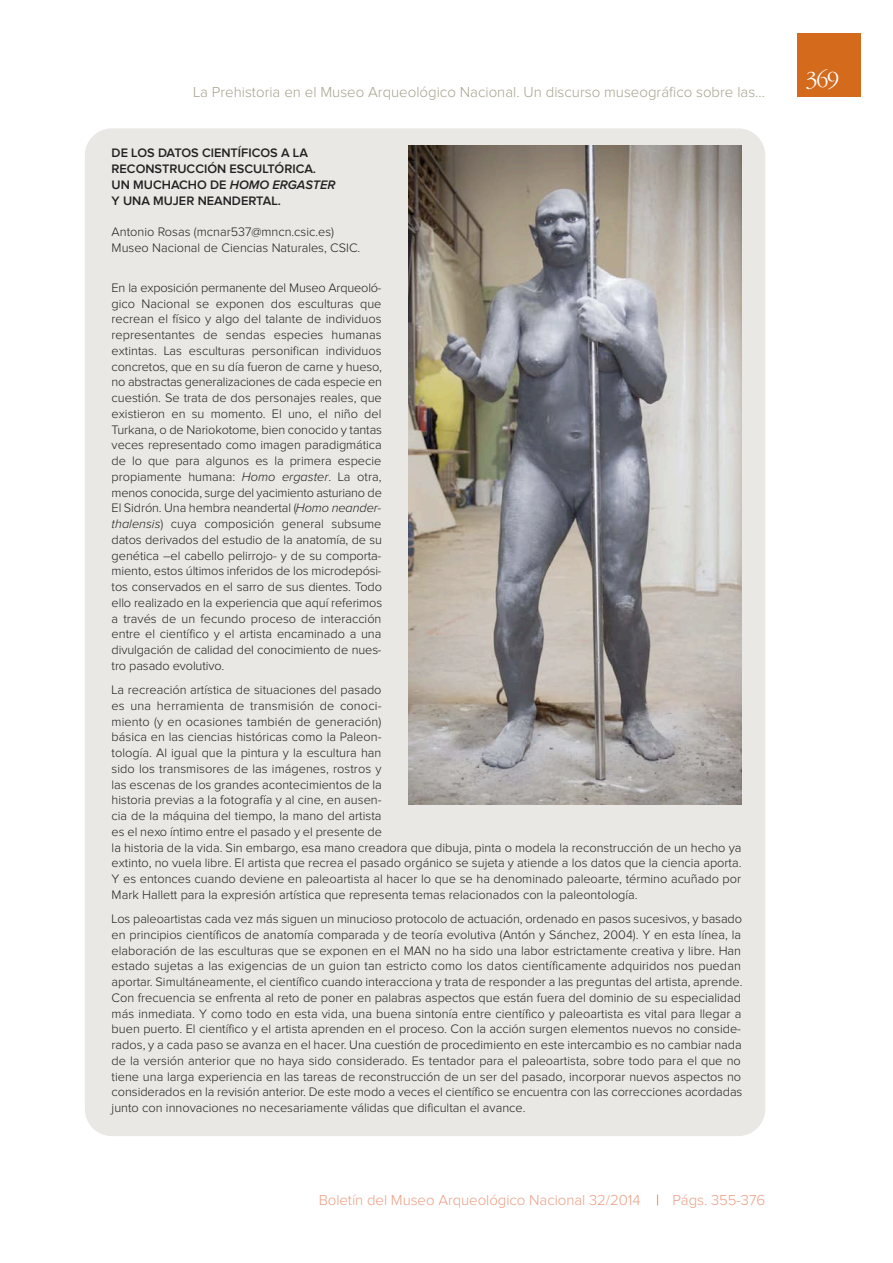
<style>
.page{position:relative;width:893px;height:1263px;background:#fff}
.page>*{position:absolute;margin:0;border:0;box-sizing:border-box;transform-origin:0 0}
.t1{font:300 24px "ITC Garamond Std";color:#fff}
.t2{font:300 15px "Proxima Nova";color:#a8a38e}
.t3{font:300 15px "Proxima Nova";letter-spacing:-.005em;color:#ec9e84}
.t4{font:300 12.75px/15.8px "Proxima Nova";color:#232021}
.t5{font:600 12.75px/15.8px "Proxima Nova";color:#232021}
.s1{font-style:italic}
.s2{color:#e05517}
</style>
<div class="page">
<div style="left:85px;top:128px;width:680px;height:1008px;background:#e9e8e4"></div>
<div style="left:797px;top:33px;width:64px;height:64px;background:#d36a1c"></div>
<img style="left:408px;top:146px;width:333px;height:658px">
<p class="t2" style="left:193px;top:85px;width:573px">La Prehistoria en el Museo Arqueológico Nacional. Un discurso museográfico sobre las…</p>
<p class="t5" style="left:112px;top:146px;width:225px">DE LOS DATOS CIENTÍFICOS A LA<br>RECONSTRUCCIÓN ESCULTÓRICA.<br>UN MUCHACHO DE <span class="s1">HOMO ERGASTER<br></span>Y UNA MUJER NEANDERTAL.</p>
<p class="t4" style="left:112px;top:225px;width:250px">Antonio Rosas (mcnar537@mncn.csic.es)<br>Museo Nacional de Ciencias Naturales, CSIC.</p>
<p class="t4" style="left:112px;top:280px;width:272px;text-align:justify">En la exposición permanente del Museo Arqueoló&shy;gico Nacional se exponen dos esculturas que recrean el físico y algo del talante de individuos representantes de sendas especies humanas extintas. Las esculturas personifican individuos concretos, que en su día fueron de carne y hueso, no abstractas generalizaciones de cada especie en cuestión. Se trata de dos personajes reales, que existieron en su momento. El uno, el niño del Turkana, o de Nariokotome, bien conocido y tantas veces representado como imagen paradigmática de lo que para algunos es la primera especie propiamente humana: <span class="s1">Homo ergaster</span>. La otra, menos conocida, surge del yacimiento asturiano de El Sidrón. Una hembra neandertal (<span class="s1">Homo neander&shy;thalensis</span>) cuya composición general subsume datos derivados del estudio de la anatomía, de su genética –el cabello pelirrojo- y de su comporta&shy;miento, estos últimos inferidos de los microdepósi&shy;tos conservados en el sarro de sus dientes. Todo ello realizado en la experiencia que aquí referimos a través de un fecundo proceso de interacción entre el científico y el artista encaminado a una divulgación de calidad del conocimiento de nues&shy;tro pasado evolutivo.</p>
<p class="t4" style="left:112px;top:683px;width:631px">La recreación artística de situaciones del pasado<br>es una herramienta de transmisión de conoci-<br>miento (y en ocasiones también de generación)<br>básica en las ciencias históricas como la Paleon-<br>tología. Al igual que la pintura y la escultura han<br>sido los transmisores de las imágenes, rostros y<br>las escenas de los grandes acontecimientos de la<br>historia previas a la fotografía y al cine, en ausen-<br>cia de la máquina del tiempo, la mano del artista<br>es el nexo íntimo entre el pasado y el presente de<br>la historia de la vida. Sin embargo, esa mano creadora que dibuja, pinta o modela la reconstrucción de un hecho ya extinto, no vuela libre. El artista que recrea el pasado orgánico se sujeta y atiende a los datos que la ciencia aporta.<br>Y es entonces cuando deviene en paleoartista al hacer lo que se ha denominado paleoarte, término acuñado por Mark Hallett para la expresión artística que representa temas relacionados con la paleontología.</p>
<p class="t4" style="left:112px;top:911px;width:632px">Los paleoartistas cada vez más siguen un minucioso protocolo de actuación, ordenado en pasos sucesivos, y basado en principios científicos de anatomía comparada y de teoría evolutiva (Antón y Sánchez, 2004). Y en esta línea, la elaboración de las esculturas que se exponen en el MAN no ha sido una labor estrictamente creativa y libre. Han estado sujetas a las exigencias de un guion tan estricto como los datos científicamente adquiridos nos puedan aportar. Simultáneamente, el científico cuando interacciona y trata de responder a las preguntas del artista, aprende.<br>Con frecuencia se enfrenta al reto de poner en palabras aspectos que están fuera del dominio de su especialidad más inmediata. Y como todo en esta vida, una buena sintonía entre científico y paleoartista es vital para llegar a buen puerto. El científico y el artista aprenden en el proceso. Con la acción surgen elementos nuevos no conside&shy;rados, y a cada paso se avanza en el hacer. Una cuestión de procedimiento en este intercambio es no cambiar nada de la versión anterior que no haya sido considerado. Es tentador para el paleoartista, sobre todo para el que no tiene una larga experiencia en las tareas de reconstrucción de un ser del pasado, incorporar nuevos aspectos no considerados en la revisión anterior. De este modo a veces el científico se encuentra con las correcciones acordadas junto con innovaciones no necesariamente válidas que dificultan el avance.</p>
<p class="t3" style="left:319px;top:1193px;width:448px">Boletín del Museo Arqueológico Nacional 32/2014 <span class="s2">|</span> Págs. 355-376</p>
<h1 class="t1" style="left:805px;top:70px;width:35px">369</h1>
</div>
